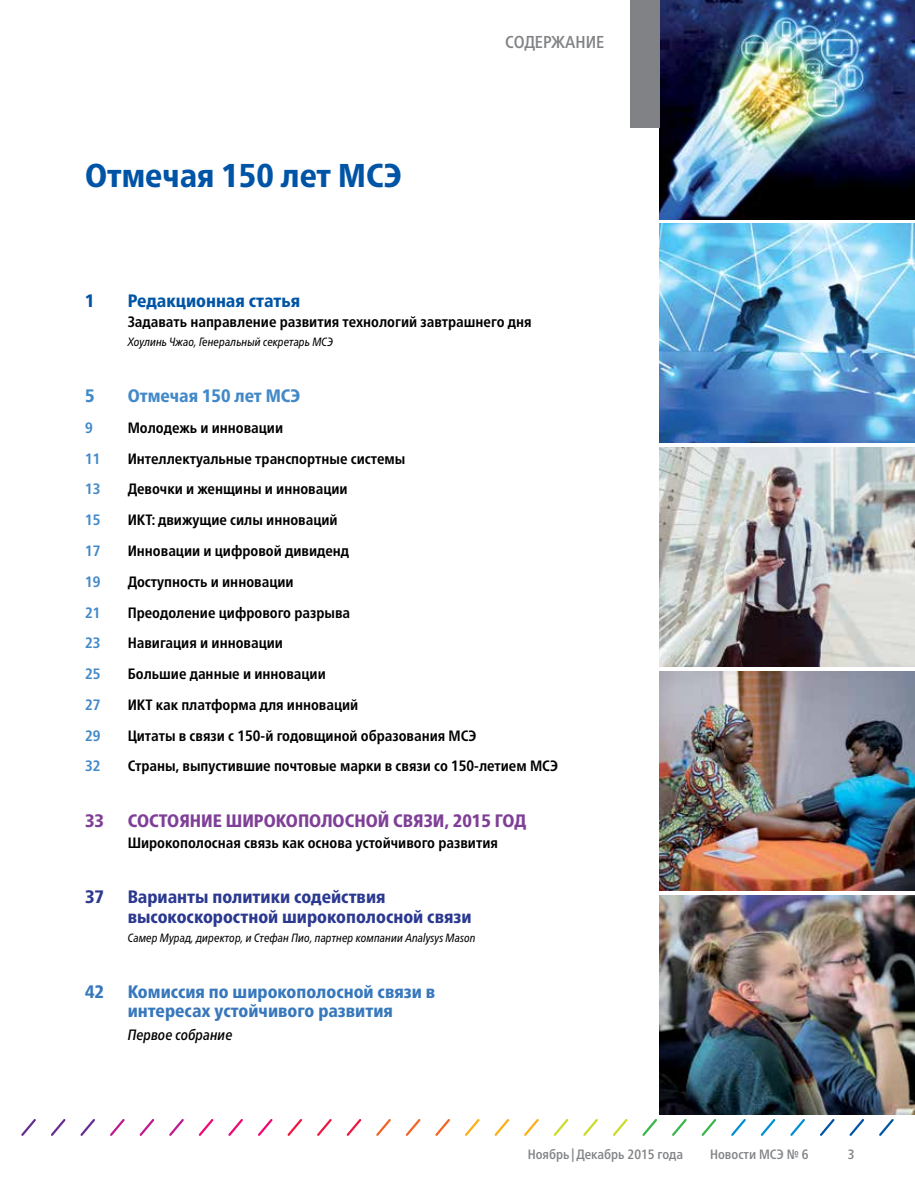
<style>
.page{position:relative;width:915px;height:1187px;background:#fff}
.page>*{position:absolute;margin:0;border:0;box-sizing:border-box;transform-origin:0 0}
.t1{font:800 condensed 33px "Frutiger Neue LTW1 G";color:#0054a6}
.t2{font:800 condensed 18px/19.5px "Frutiger Neue LTW1 G";color:#2b3990}
.t3{font:800 condensed 18px/19.5px "Frutiger Neue LTW1 G";color:#3777bc}
.t4{font:800 condensed 18px "Frutiger Neue LTW1 G";color:#7f3f98}
.t5{font:800 condensed 18px "Frutiger Neue LTW1 G";color:#0054a6}
.t6{font:800 condensed 18px "Frutiger Neue LTW1 G";color:#4389c8}
.t7{font:500 condensed 17.25px "Frutiger Neue LTW1 G";color:#808285}
.t8{font:700 condensed 15px "Frutiger Neue LTW1 G";color:#000}
.t9{font:700 condensed 15px "Frutiger Neue LTW1 G";color:#4389c8}
.t10{font:italic 500 condensed 15px "Frutiger Neue LTW1 G";color:#000}
.t11{font:500 condensed 13.5px "Frutiger Neue LTW1 G";color:#808285}
.t12{font:italic condensed 12px "Frutiger Neue LTW1 G";color:#000}
</style>
<div class="page">
<img style="left:659px;top:895px;width:255px;height:219px">
<img style="left:659px;top:671px;width:255px;height:219px">
<img style="left:659px;top:448px;width:255px;height:218px">
<img style="left:659px;top:224px;width:255px;height:219px">
<img style="left:659px;top:0;width:255px;height:219px">
<svg style="left:21px;top:1119px;width:15px;height:17px"></svg>
<svg style="left:51px;top:1119px;width:15px;height:17px"></svg>
<svg style="left:80px;top:1119px;width:15px;height:17px"></svg>
<svg style="left:110px;top:1119px;width:15px;height:17px"></svg>
<svg style="left:139px;top:1119px;width:16px;height:17px"></svg>
<svg style="left:169px;top:1119px;width:15px;height:17px"></svg>
<svg style="left:198px;top:1119px;width:16px;height:17px"></svg>
<svg style="left:228px;top:1119px;width:15px;height:17px"></svg>
<svg style="left:258px;top:1119px;width:15px;height:17px"></svg>
<svg style="left:287px;top:1119px;width:15px;height:17px"></svg>
<svg style="left:317px;top:1119px;width:15px;height:17px"></svg>
<svg style="left:346px;top:1119px;width:16px;height:17px"></svg>
<svg style="left:376px;top:1119px;width:15px;height:17px"></svg>
<svg style="left:405px;top:1119px;width:16px;height:17px"></svg>
<svg style="left:435px;top:1119px;width:15px;height:17px"></svg>
<svg style="left:465px;top:1119px;width:15px;height:17px"></svg>
<svg style="left:494px;top:1119px;width:16px;height:17px"></svg>
<svg style="left:524px;top:1119px;width:15px;height:17px"></svg>
<svg style="left:553px;top:1119px;width:16px;height:17px"></svg>
<svg style="left:583px;top:1119px;width:15px;height:17px"></svg>
<svg style="left:613px;top:1119px;width:15px;height:17px"></svg>
<svg style="left:642px;top:1119px;width:15px;height:17px"></svg>
<svg style="left:672px;top:1119px;width:15px;height:17px"></svg>
<svg style="left:701px;top:1119px;width:16px;height:17px"></svg>
<svg style="left:731px;top:1119px;width:15px;height:17px"></svg>
<svg style="left:760px;top:1119px;width:16px;height:17px"></svg>
<svg style="left:790px;top:1119px;width:15px;height:17px"></svg>
<svg style="left:820px;top:1119px;width:15px;height:17px"></svg>
<svg style="left:849px;top:1119px;width:15px;height:17px"></svg>
<svg style="left:879px;top:1119px;width:15px;height:17px"></svg>
<div style="left:629px;top:0;width:30px;height:128px;background:#808285"></div>
<h1 class="t1" style="left:85px;top:156px;width:318px">Отмечая 150 лет МСЭ</h1>
<p class="t7" style="left:505px;top:32px;width:101px">СОДЕРЖАНИЕ</p>
<p class="t5" style="left:85px;top:290px;width:11px">1</p>
<p class="t5" style="left:128px;top:290px;width:174px">Редакционная статья</p>
<p class="t8" style="left:128px;top:313px;width:405px">Задавать направление развития технологий завтрашнего дня</p>
<p class="t12" style="left:128px;top:335px;width:207px">Хоулинь Чжао, Генеральный секретарь МСЭ</p>
<p class="t6" style="left:85px;top:385px;width:11px">5</p>
<p class="t6" style="left:128px;top:385px;width:174px">Отмечая 150 лет МСЭ</p>
<p class="t9" style="left:85px;top:419px;width:9px">9</p>
<p class="t8" style="left:128px;top:419px;width:157px">Молодежь и инновации</p>
<p class="t9" style="left:85px;top:449px;width:17px">11</p>
<p class="t8" style="left:128px;top:449px;width:279px">Интеллектуальные транспортные системы</p>
<p class="t9" style="left:85px;top:480px;width:17px">13</p>
<p class="t8" style="left:128px;top:480px;width:221px">Девочки и женщины и инновации</p>
<p class="t9" style="left:85px;top:511px;width:17px">15</p>
<p class="t8" style="left:128px;top:511px;width:211px">ИКТ: движущие силы инноваций</p>
<p class="t9" style="left:85px;top:542px;width:17px">17</p>
<p class="t8" style="left:128px;top:542px;width:223px">Инновации и цифровой дивиденд</p>
<p class="t9" style="left:85px;top:572px;width:17px">19</p>
<p class="t8" style="left:128px;top:572px;width:167px">Доступность и инновации</p>
<p class="t9" style="left:85px;top:603px;width:17px">21</p>
<p class="t8" style="left:128px;top:603px;width:224px">Преодоление цифрового разрыва</p>
<p class="t9" style="left:85px;top:634px;width:17px">23</p>
<p class="t8" style="left:128px;top:634px;width:157px">Навигация и инновации</p>
<p class="t9" style="left:85px;top:665px;width:17px">25</p>
<p class="t8" style="left:128px;top:665px;width:199px">Большие данные и инновации</p>
<p class="t9" style="left:85px;top:695px;width:17px">27</p>
<p class="t8" style="left:128px;top:695px;width:232px">ИКТ как платформа для инноваций</p>
<p class="t9" style="left:85px;top:726px;width:17px">29</p>
<p class="t8" style="left:128px;top:726px;width:350px">Цитаты в связи с 150-й годовщиной образования МСЭ</p>
<p class="t9" style="left:85px;top:757px;width:17px">32</p>
<p class="t8" style="left:128px;top:757px;width:432px">Страны, выпустившие почтовые марки в связи со 150-летием МСЭ</p>
<p class="t4" style="left:85px;top:810px;width:21px">33</p>
<p class="t4" style="left:128px;top:810px;width:400px">СОСТОЯНИЕ ШИРОКОПОЛОСНОЙ СВЯЗИ, 2015 ГОД</p>
<p class="t8" style="left:128px;top:833px;width:371px">Широкополосная связь как основа устойчивого развития</p>
<p class="t2" style="left:85px;top:887px;width:21px">37</p>
<p class="t2" style="left:128px;top:887px;width:345px">Варианты политики содействия высокоскоростной широкополосной связи</p>
<p class="t12" style="left:128px;top:930px;width:349px">Самер Мурад, директор, и Стефан Пио, партнер компании Analysys Mason</p>
<p class="t3" style="left:85px;top:981px;width:21px">42</p>
<p class="t3" style="left:128px;top:981px;width:309px">Комиссия по широкополосной связи в интересах устойчивого развития</p>
<p class="t10" style="left:128px;top:1025px;width:106px">Первое собрание</p>
<p class="t11" style="left:527px;top:1146px;width:157px">Ноябрь |Декабрь 2015 года</p>
<p class="t11" style="left:710px;top:1146px;width:100px">Новости МСЭ № 6</p>
<p class="t11" style="left:847px;top:1146px;width:8px">3</p>
</div>
